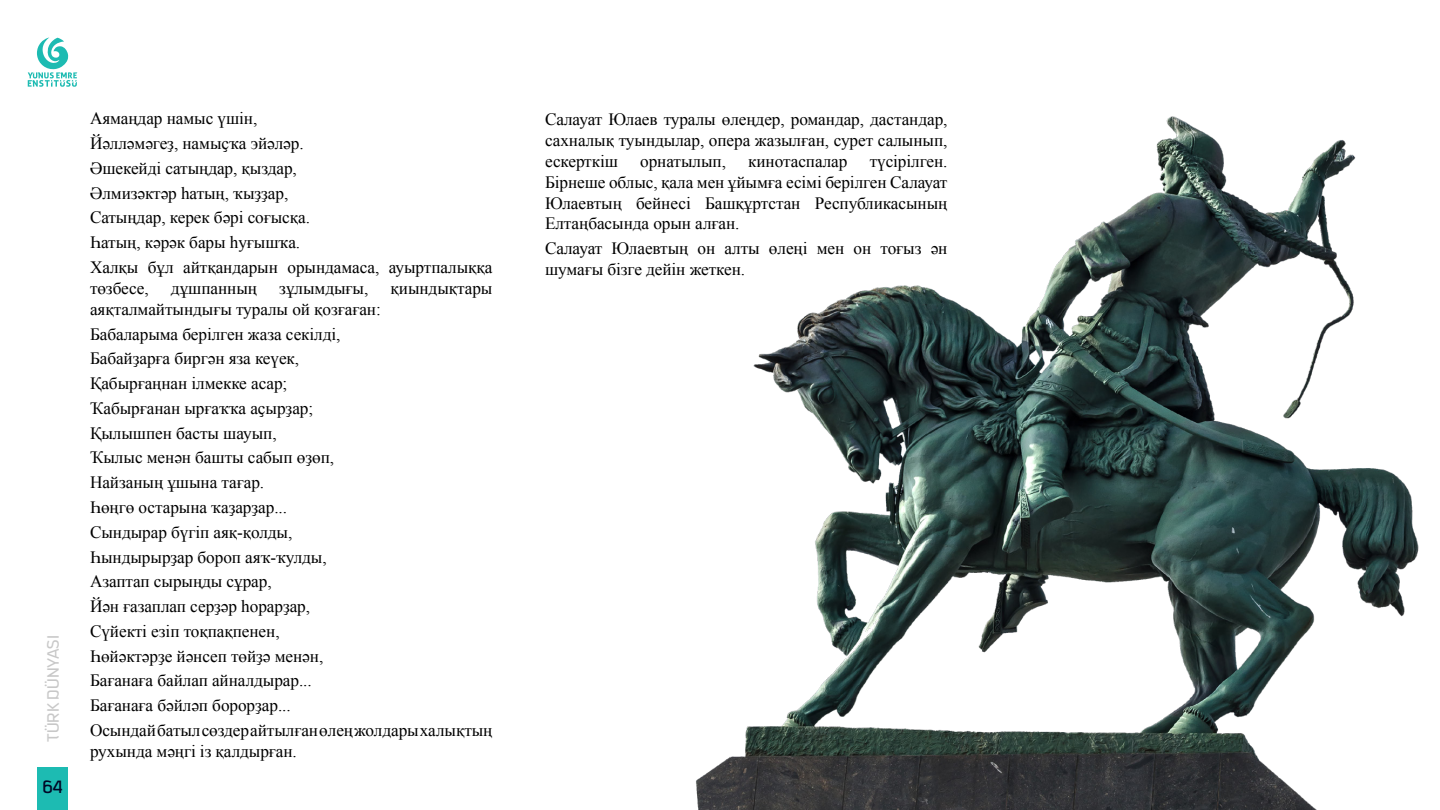
<style>
.page{position:relative;width:1440px;height:810px;background:#fff}
.page>*{position:absolute;margin:0;border:0;box-sizing:border-box;transform-origin:0 0}
.t1{font:22.5px "Kautiva Pro";color:#000827}
.t2{font:18px "Kautiva Pro";color:#c8c8c8}
.t3{font:17.25px/24.8px "Times New Roman";letter-spacing:-.005em;color:#000}
</style>
<div class="page">
<div style="left:38px;top:767px;width:30px;height:43px;background:#1dbbb2"></div>
<svg style="left:28px;top:37px;width:49px;height:50px"></svg>
<img style="left:696px;top:116px;width:723px;height:694px">
<p class="t2" style="left:44px;top:742px;width:108px;rotate:-90deg">TÜRK DÜNYASI</p>
<h1 class="t1" style="left:43px;top:774px;width:22px">64</h1>
<p class="t3" style="left:90px;top:106px;width:404px">Аямаңдар намыс үшін,<br>Йәлләмәгеҙ, намыҫҡа эйәләр.<br>Әшекейді сатыңдар, қыздар,<br>Әлмизәктәр һатың, ҡыҙҙар,<br>Сатыңдар, керек бәрі соғысқа.<br>Һатың, кәрәк бары һуғышҡа.<br>Халқы бұл айтқандарын орындамаса, ауыртпалыққа</p>
<p class="t3" style="left:90px;top:276px;width:60px">төзбесе,</p>
<p class="t3" style="left:171px;top:276px;width:88px">дұшпанның</p>
<p class="t3" style="left:279px;top:276px;width:91px">зұлымдығы,</p>
<p class="t3" style="left:391px;top:276px;width:103px">қиындықтары</p>
<p class="t3" style="left:90px;top:297px;width:404px">аяқталмайтындығы туралы ой қозғаған:<br>Бабаларыма берілген жаза секілді,<br>Бабайҙарға биргән яза кеүек,<br>Қабырғаңнан ілмекке асар;<br>Ҡабырғанан ырғаҡҡа аҫырҙар;<br>Қылышпен басты шауып,<br>Ҡылыс менән башты сабып өҙөп,<br>Найзаның ұшына тағар.<br>Һөңгө остарына ҡаҙарҙар...<br>Сындырар бүгіп аяқ-қолды,<br>Һындырырҙар бороп аяҡ-ҡулды,<br>Азаптап сырыңды сұрар,<br>Йән ғазаплап серҙәр һорарҙар,<br>Сүйекті езіп тоқпақпенен,<br>Һөйәктәрҙе йәнсеп төйҙә менән,<br>Бағанаға байлап айналдырар...<br>Бағанаға бәйләп борорҙар...<br>Осындай батыл сөздер айтылған өлең жолдары халықтың</p>
<p class="t3" style="left:90px;top:738px;width:208px">рухында мәңгі із қалдырған.</p>
<p class="t3" style="left:545px;top:108px;width:404px;line-height:21px;text-align:justify">Салауат Юлаев туралы өлеңдер, романдар, дастандар, сахналық туындылар, опера жазылған, сурет салынып, ескерткіш</p>
<p class="t3" style="left:545px;top:150px;width:404px;line-height:21px;text-align:justify;text-indent:325px">түсірілген.<br>Бірнеше облыс, қала мен ұйымға есімі берілген Салауат Юлаевтың бейнесі Башқұртстан Республикасының Елтаңбасында орын алған.</p>
<p class="t3" style="left:545px;top:238px;width:404px;line-height:21px">Салауат Юлаевтың он алты өлеңі мен он тоғыз ән шумағы бізге дейін жеткен.</p>
<p class="t3" style="left:640px;top:148px;width:87px">орнатылып,</p>
<p class="t3" style="left:748px;top:148px;width:101px">кинотаспалар</p>
</div>
